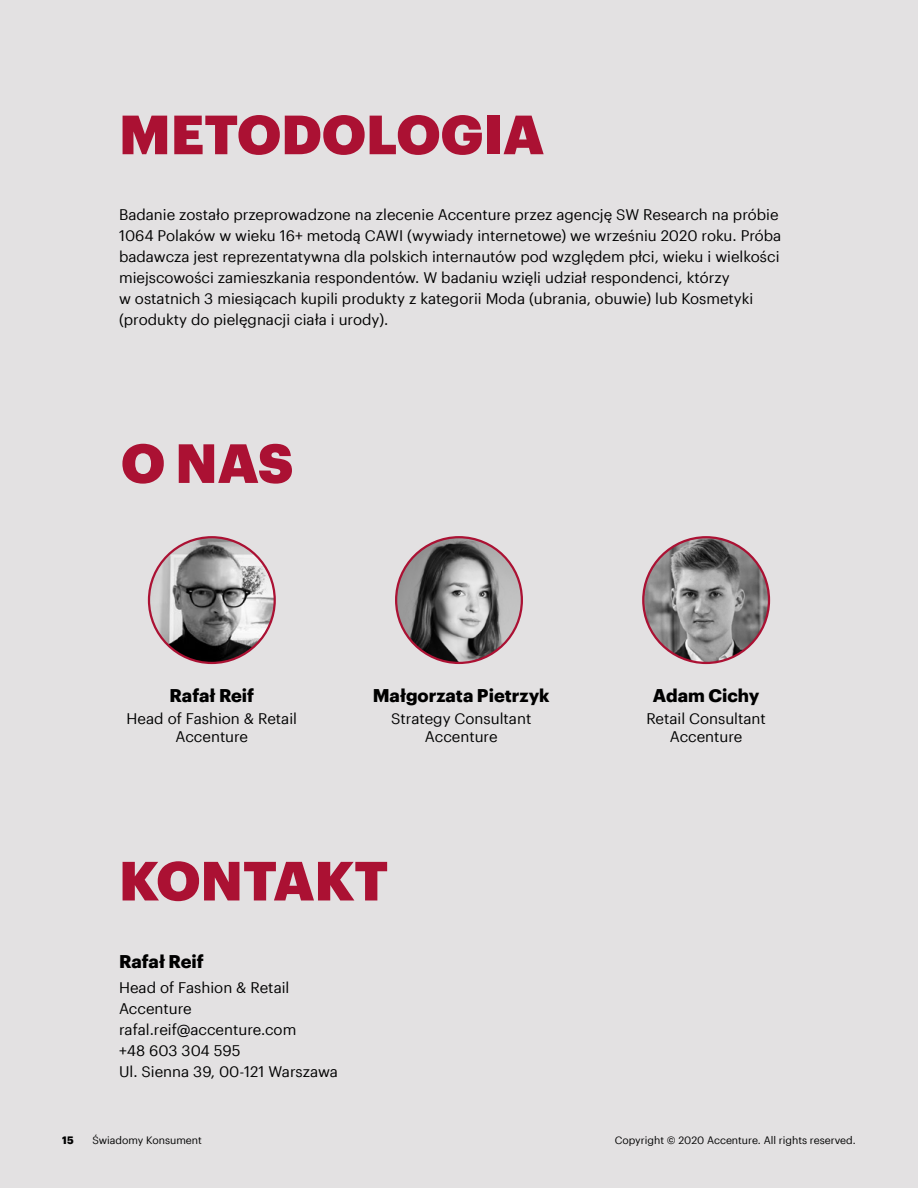
<style>
.page{position:relative;width:918px;height:1188px;background:#e3e1e2}
.page>*{position:absolute;margin:0;border:0;box-sizing:border-box;transform-origin:0 0}
.t1{font:900 54px "Graphik App";color:#ab1133}
.t2{font:700 18px "Graphik App";color:#000}
.t3{font:15px/21px "Graphik App";color:#000;text-align:center}
.t4{font:10.5px "Graphik App";color:#000}
.t5{font:700 10.5px "Graphik App";color:#000}
</style>
<div class="page">
<img style="left:643px;top:537px;width:126px;height:126px;border-radius:63px">
<img style="left:149px;top:537px;width:126px;height:126px;border-radius:63px">
<img style="left:396px;top:537px;width:126px;height:126px;border-radius:63px">
<h1 class="t1" style="left:119px;top:93px;width:427px">METODOLOGIA</h1>
<p class="t3" style="left:119px;top:202px;width:664px;text-align:left">Badanie zostało przeprowadzone na zlecenie Accenture przez agencję SW Research na próbie 1064 Polaków w wieku 16+ metodą CAWI (wywiady internetowe) we wrześniu 2020 roku. Próba badawcza jest reprezentatywna dla polskich internautów pod względem płci, wieku i wielkości miejscowości zamieszkania respondentów. W badaniu wzięli udział respondenci, którzy<br>w ostatnich 3 miesiącach kupili produkty z kategorii Moda (ubrania, obuwie) lub Kosmetyki (produkty do pielęgnacji ciała i urody).</p>
<h1 class="t1" style="left:121px;top:421px;width:174px">O NAS</h1>
<p class="t2" style="left:170px;top:681px;width:86px">Rafał Reif</p>
<p class="t3" style="left:127px;top:708px;width:172px;line-height:18px">Head of Fashion &amp; Retail<br>Accenture</p>
<p class="t2" style="left:373px;top:681px;width:178px">Małgorzata Pietrzyk</p>
<p class="t3" style="left:391px;top:708px;width:142px;line-height:18px">Strategy Consultant<br>Accenture</p>
<h1 class="t1" style="left:119px;top:839px;width:271px">KONTAKT</h1>
<p class="t2" style="left:119px;top:948px;width:86px">Rafał Reif</p>
<p class="t3" style="left:119px;top:976px;width:220px;text-align:left">Head of Fashion &amp; Retail<br>Accenture rafal.reif@accenture.com<br>+48 603 304 595<br>Ul. Sienna 39, 00-121 Warszawa</p>
<p class="t2" style="left:653px;top:681px;width:108px">Adam Cichy</p>
<p class="t3" style="left:646px;top:708px;width:121px;line-height:18px">Retail Consultant<br>Accenture</p>
<p class="t5" style="left:62px;top:1132px;width:13px">15</p>
<p class="t4" style="left:92px;top:1133px;width:111px">Świadomy Konsument</p>
<p class="t4" style="left:615px;top:1133px;width:242px">Copyright © 2020 Accenture. All rights reserved.</p>
</div>
